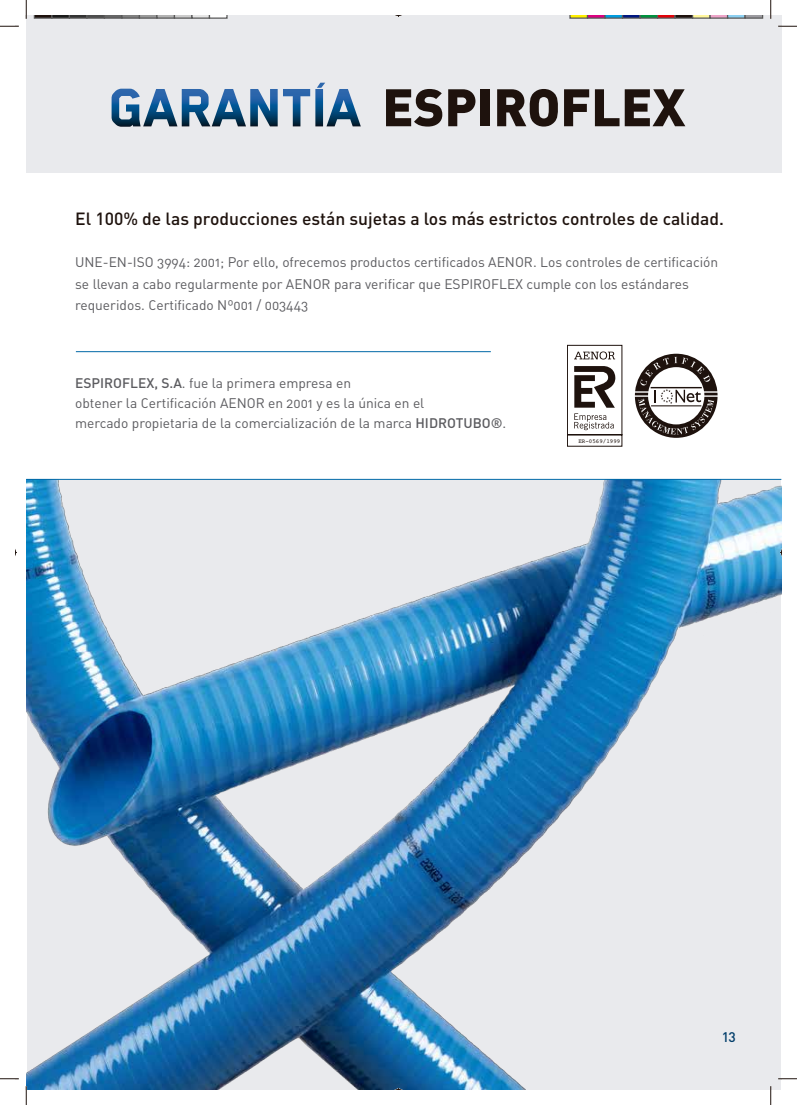
<style>
.page{position:relative;width:797px;height:1105px;background:#fff}
.page>*{position:absolute;margin:0;border:0;box-sizing:border-box;transform-origin:0 0}
.t1{font:500 17.5px "DIN";color:#1e120d}
.t2{font:13.75px/21.2px "DIN Regular Alternate";color:#5b5b5f}
.t3{font:500 13.75px "DIN";color:#003c69}
.t4{font:5.88px "Courier";color:#1e120d}
.s1{font-family:"DIN";font-weight:500}
</style>
<div class="page">
<img style="left:26px;top:480px;width:755px;height:609px">
<div style="left:26px;top:16px;width:755px;height:157px;background:#e9eaed"></div>
<hr style="left:76px;top:351px;width:415px;height:1px;background:#0068a7">
<hr style="left:26px;top:479px;width:755px;height:1px;background:#0068a7">
<svg style="left:386px;top:89px;width:56px;height:38px"></svg>
<svg style="left:448px;top:89px;width:27px;height:37px"></svg>
<div style="left:480px;top:89px;width:10px;height:37px;background:#1e120d"></div>
<svg style="left:497px;top:89px;width:61px;height:38px"></svg>
<svg style="left:564px;top:89px;width:25px;height:37px"></svg>
<svg style="left:595px;top:89px;width:90px;height:37px"></svg>
<svg style="left:112px;top:83px;width:249px;height:44px"></svg>
<svg style="left:567px;top:345px;width:55px;height:102px"></svg>
<svg style="left:635px;top:354px;width:82px;height:84px"></svg>
<svg style="left:391px;top:1088px;width:14px;height:2px"></svg>
<svg style="left:780px;top:545px;width:2px;height:14px"></svg>
<svg style="left:34px;top:16px;width:194px;height:3px"></svg>
<svg style="left:569px;top:16px;width:194px;height:3px"></svg>
<svg style="left:0;top:25px;width:19px;height:2px"></svg>
<svg style="left:778px;top:25px;width:19px;height:2px"></svg>
<svg style="left:0;top:1078px;width:19px;height:1px"></svg>
<svg style="left:778px;top:1078px;width:19px;height:1px"></svg>
<svg style="left:25px;top:0;width:2px;height:19px"></svg>
<svg style="left:25px;top:1086px;width:2px;height:19px"></svg>
<svg style="left:770px;top:0;width:1px;height:19px"></svg>
<svg style="left:770px;top:1086px;width:1px;height:19px"></svg>
<p class="t1" style="left:75px;top:207px;width:650px">El 100% de las producciones están sujetas a los más estrictos controles de calidad.</p>
<p class="t2" style="left:75px;top:251px;width:644px">UNE-EN-ISO 3994: 2001; Por ello, ofrecemos productos certificados AENOR. Los controles de certificación se llevan a cabo regularmente por AENOR para verificar que ESPIROFLEX cumple con los estándares requeridos. Certificado Nº001 / 003443</p>
<p class="t2" style="left:75px;top:372px;width:433px;line-height:20px"><span class="s1">ESPIROFLEX, S.A</span>. fue la primera empresa en<br>obtener la Certificación AENOR en 2001 y es la única en el<br>mercado propietaria de la comercialización de la marca <span class="s1">HIDROTUBO®</span>.</p>
<p class="t4" style="left:578px;top:437px;width:43px">ER-0569/1999</p>
<p class="t3" style="left:722px;top:1028px;width:15px">13</p>
</div>
